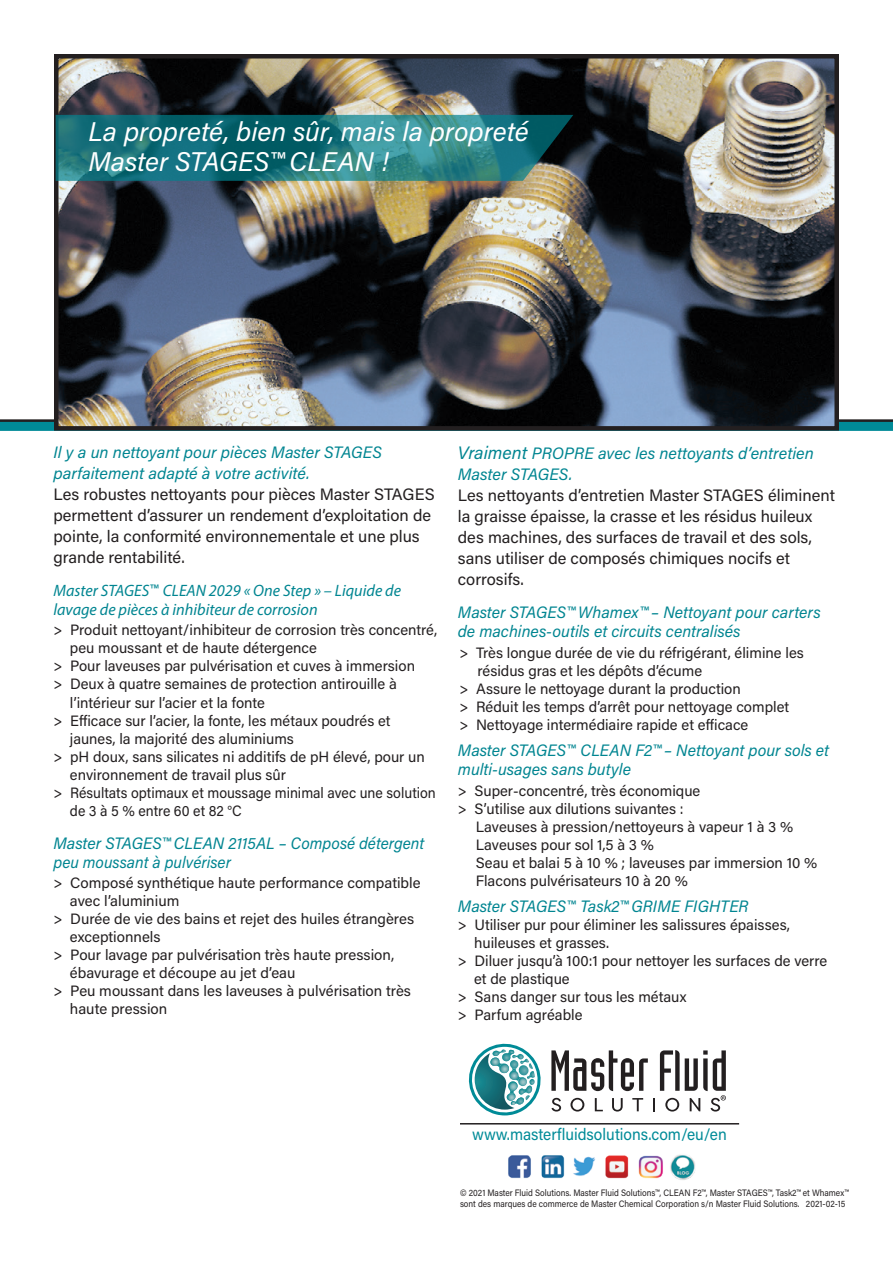
<style>
.page{position:relative;width:893px;height:1263px;background:#fff}
.page>*{position:absolute;margin:0;border:0;box-sizing:border-box;transform-origin:0 0}
.NEW_Subheads_small_N{font:italic 27px/30px "Acumin Pro";color:#fff}
.New_Subheads_smaller{font:16.5px/21px "Acumin Pro";color:#231f20}
.New_subheads_smalles{font:italic 16.5px/19.5px "Acumin Pro";color:#008591}
.NEW_Subheads_small_N-2{font:italic 16.5px/21px "Acumin Pro";color:#008591}
.New_subheads_smalles-2{font:italic 16.5px/19.5px "Myriad Pro";color:#008591}
.Acumin_10_5_on_12{font:16.5px "Acumin Pro";color:#008b98;scale:.94 1}
.t1{font:15px/18px "Acumin Pro";color:#231f20}
.Acumin_10_5_on_12-2{font:9.3px/10.5px "Acumin Pro";color:#231f20;scale:.9 1}
.s1{font-family:"Acumin Pro"}
.s2{font-size:18px}
</style>
<div class="page">
<hr style="left:0;top:419px;width:893px;height:3px;background:#231f20">
<div style="left:0;top:422px;width:893px;height:9px;background:#008b98"></div>
<img style="left:508px;top:1155px;width:187px;height:25px">
<svg style="left:469px;top:1044px;width:72px;height:71px"></svg>
<svg style="left:551px;top:1050px;width:175px;height:61px"></svg>
<hr style="left:460px;top:1123px;width:279px;height:1px;background:#231f20">
<img style="left:59px;top:59px;width:775px;height:367px">
<div style="left:54px;top:54px;width:785px;height:377px;border:4px solid #231f20"></div>
<svg style="left:56px;top:115px;width:517px;height:66px"></svg>
<p class="NEW_Subheads_small_N" style="left:88px;top:115px;width:442px">La propreté, bien sûr, mais la propreté<br>Master STAGES™ CLEAN !</p>
<p class="NEW_Subheads_small_N-2" style="left:53px;top:441px;width:330px">Il y a un nettoyant pour pièces Master STAGES parfaitement adapté à votre activité.</p>
<p class="New_Subheads_smaller" style="left:53px;top:483px;width:383px">Les robustes nettoyants pour pièces Master STAGES permettent d’assurer un rendement d’exploitation de pointe, la conformité environnementale et une plus grande rentabilité.</p>
<p class="New_subheads_smalles-2" style="left:53px;top:580px;width:349px">Master STAGES<span class="s1">™</span> CLEAN 2029 « One Step » – Liquide de lavage de pièces à inhibiteur de corrosion</p>
<p class="t1" style="left:70px;top:621px;width:369px;text-indent:-16px">&gt; Produit nettoyant/inhibiteur de corrosion très concentré, peu moussant et de haute détergence</p>
<p class="t1" style="left:53px;top:657px;width:363px">&gt; Pour laveuses par pulvérisation et cuves à immersion</p>
<p class="t1" style="left:70px;top:675px;width:328px;text-indent:-16px">&gt; Deux à quatre semaines de protection antirouille à l’intérieur sur l’acier et la fonte</p>
<p class="t1" style="left:70px;top:711px;width:322px;text-indent:-16px">&gt; Efficace sur l’acier, la fonte, les métaux poudrés et jaunes, la majorité des aluminiums</p>
<p class="t1" style="left:70px;top:747px;width:356px;text-indent:-16px">&gt; pH doux, sans silicates ni additifs de pH élevé, pour un environnement de travail plus sûr</p>
<p class="t1" style="left:70px;top:783px;width:367px;text-indent:-16px">&gt; Résultats optimaux et moussage minimal avec une solution de 3 à 5 % entre 60 et 82 °C</p>
<p class="New_subheads_smalles" style="left:53px;top:832px;width:372px">Master STAGES™ CLEAN 2115AL – Composé détergent peu moussant à pulvériser</p>
<p class="t1" style="left:70px;top:873px;width:352px;text-indent:-16px">&gt; Composé synthétique haute performance compatible avec l’aluminium</p>
<p class="t1" style="left:70px;top:909px;width:346px;text-indent:-16px">&gt; Durée de vie des bains et rejet des huiles étrangères exceptionnels</p>
<p class="t1" style="left:70px;top:945px;width:326px;text-indent:-16px">&gt; Pour lavage par pulvérisation très haute pression, ébavurage et découpe au jet d’eau</p>
<p class="t1" style="left:70px;top:981px;width:343px;text-indent:-16px">&gt; Peu moussant dans les laveuses à pulvérisation très haute pression</p>
<p class="NEW_Subheads_small_N-2" style="left:458px;top:442px;width:358px"><span class="s2">Vraiment</span> PROPRE avec les nettoyants d’entretien<br>Master STAGES.</p>
<p class="New_Subheads_smaller" style="left:458px;top:484px;width:379px">Les nettoyants d’entretien Master STAGES éliminent la graisse épaisse, la crasse et les résidus huileux des machines, des surfaces de travail et des sols, sans utiliser de composés chimiques nocifs et corrosifs.</p>
<p class="New_subheads_smalles" style="left:458px;top:601px;width:364px">Master STAGES™ Whamex™ – Nettoyant pour carters de machines-outils et circuits centralisés</p>
<p class="t1" style="left:477px;top:643px;width:328px;text-indent:-18px">&gt; Très longue durée de vie du réfrigérant, élimine les résidus gras et les dépôts d’écume</p>
<p class="t1" style="left:459px;top:679px;width:283px">&gt; Assure le nettoyage durant la production</p>
<p class="t1" style="left:459px;top:697px;width:331px">&gt; Réduit les temps d’arrêt pour nettoyage complet</p>
<p class="t1" style="left:459px;top:715px;width:290px">&gt; Nettoyage intermédiaire rapide et efficace</p>
<p class="New_subheads_smalles" style="left:458px;top:740px;width:373px">Master STAGES™ CLEAN F2™ – Nettoyant pour sols et multi-usages sans butyle</p>
<p class="t1" style="left:458px;top:781px;width:244px">&gt; Super-concentré, très économique</p>
<p class="t1" style="left:476px;top:799px;width:343px;text-indent:-18px">&gt; S’utilise aux dilutions suivantes :<br>Laveuses à pression/nettoyeurs à vapeur 1 à 3 % Laveuses pour sol 1,5 à 3 %<br>Seau et balai 5 à 10 % ; laveuses par immersion 10 % Flacons pulvérisateurs 10 à 20 %</p>
<p class="New_subheads_smalles" style="left:458px;top:896px;width:292px">Master STAGES™ Task2™ GRIME FIGHTER</p>
<p class="t1" style="left:474px;top:915px;width:317px;text-indent:-16px">&gt; Utiliser pur pour éliminer les salissures épaisses, huileuses et grasses.</p>
<p class="t1" style="left:474px;top:951px;width:355px;text-indent:-16px">&gt; Diluer jusqu’à 100:1 pour nettoyer les surfaces de verre et de plastique</p>
<p class="t1" style="left:458px;top:987px;width:230px">&gt; Sans danger sur tous les métaux</p>
<p class="t1" style="left:458px;top:1005px;width:126px">&gt; Parfum agréable</p>
<p class="Acumin_10_5_on_12" style="left:472px;top:1123px;width:272px">www.masterfluidsolutions.com/eu/en</p>
<p class="Acumin_10_5_on_12-2" style="left:460px;top:1187px;width:433px">© 2021 Master Fluid Solutions. Master Fluid Solutions™, CLEAN F2™, Master STAGES™, Task2™ et Whamex™ sont des marques de commerce de Master Chemical Corporation s/n Master Fluid Solutions. 2021-02-15</p>
</div>
